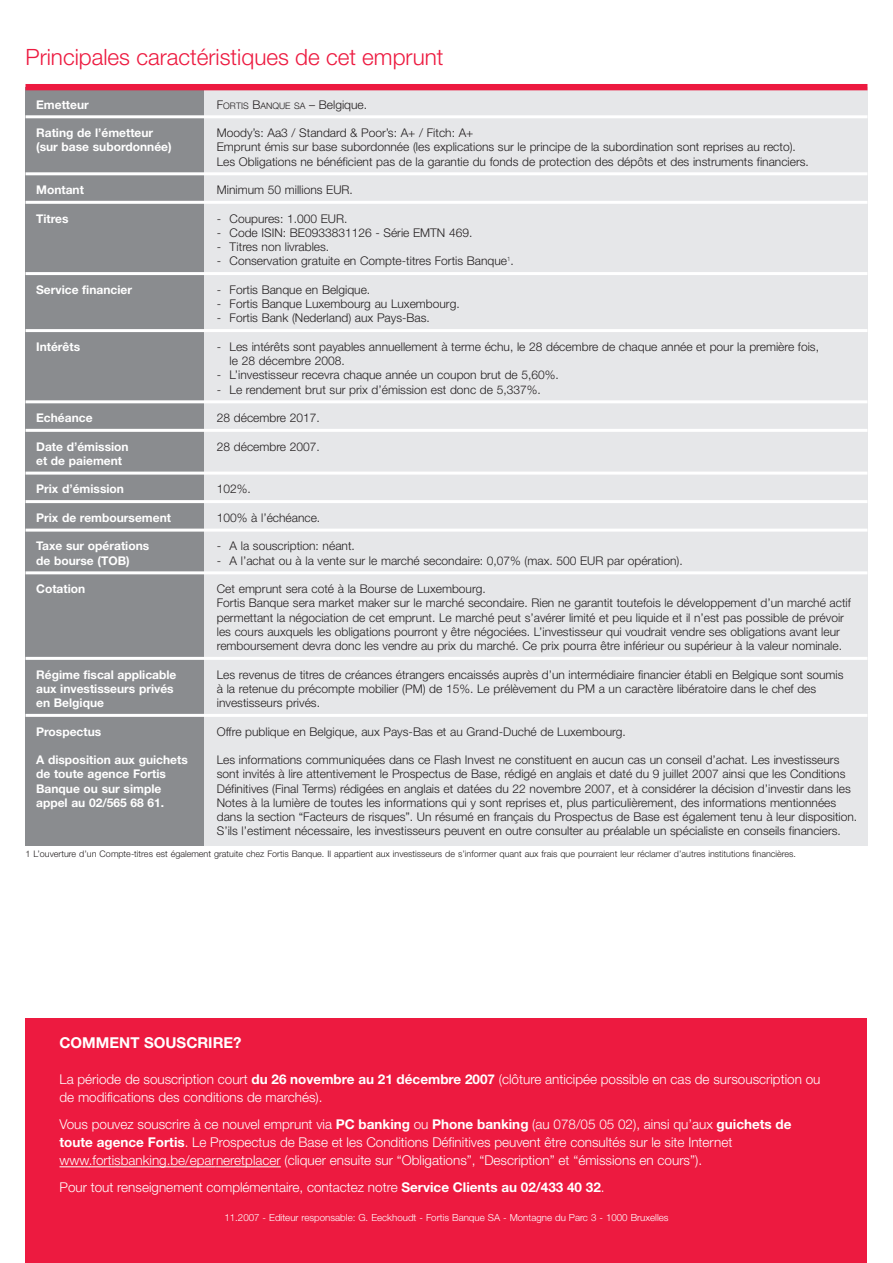
<style>
.page{position:relative;width:893px;height:1263px;background:#fff}
.page>*{position:absolute;margin:0;border:0;box-sizing:border-box;transform-origin:0 0}
.t1{font:300 22.5px "Helvetica Neue";color:#ed1a40}
.t2{font:700 15px "Helvetica Neue";color:#fff}
.t3{font:300 13.5px/18px "Helvetica Neue";color:#fff}
.t4{font:300 12px/14.2px "Helvetica Neue";color:#231f20}
.t5{font:700 12px "Helvetica Neue";color:#fff}
.t6{font:300 9.75px "Helvetica Neue";color:#fff}
.t7{font:300 9px "Helvetica Neue";color:#231f20}
.s1{font-size:9px}
.s2{font-weight:700}
</style>
<div class="page">
<div style="left:26px;top:1019px;width:841px;height:244px;background:#ed1a40"></div>
<hr style="left:60px;top:1166px;width:30px;height:1px;background:#fff">
<hr style="left:89px;top:1166px;width:127px;height:1px;background:#fff">
<svg style="left:216px;top:1166px;width:18px;height:1px"></svg>
<hr style="left:234px;top:1166px;width:47px;height:1px;background:#fff">
<div style="left:204px;top:87px;width:663px;height:758px;background:#e6e7e9"></div>
<div style="left:26px;top:87px;width:178px;height:758px;background:#8a8c8f"></div>
<hr style="left:26px;top:115px;width:841px;height:3px;background:#fff">
<hr style="left:26px;top:172px;width:841px;height:3px;background:#fff">
<hr style="left:26px;top:201px;width:841px;height:3px;background:#fff">
<hr style="left:26px;top:272px;width:841px;height:3px;background:#fff">
<hr style="left:26px;top:329px;width:841px;height:3px;background:#fff">
<hr style="left:26px;top:400px;width:841px;height:3px;background:#fff">
<hr style="left:26px;top:429px;width:841px;height:3px;background:#fff">
<hr style="left:26px;top:472px;width:841px;height:3px;background:#fff">
<hr style="left:26px;top:500px;width:841px;height:3px;background:#fff">
<hr style="left:26px;top:529px;width:841px;height:3px;background:#fff">
<hr style="left:26px;top:571px;width:841px;height:3px;background:#fff">
<hr style="left:26px;top:657px;width:841px;height:3px;background:#fff">
<hr style="left:26px;top:714px;width:841px;height:3px;background:#fff">
<div style="left:26px;top:84px;width:841px;height:6px;background:#ed1a40"></div>
<h1 class="t1" style="left:26px;top:49px;width:420px">Principales caractéristiques de cet emprunt</h1>
<p class="t5" style="left:36px;top:100px;width:54px">Emetteur</p>
<p class="t4" style="left:217px;top:98px;width:152px">F<span class="s1">ORTIS</span> B<span class="s1">ANQUE SA</span> – Belgique.</p>
<p class="t5" style="left:36px;top:128px;width:119px">Rating de l’émetteur</p>
<p class="t4" style="left:217px;top:127px;width:258px">Moody’s: Aa3 / Standard &amp; Poor’s: A+ / Fitch: A+</p>
<p class="t5" style="left:36px;top:143px;width:137px">(sur base subordonnée)</p>
<p class="t4" style="left:217px;top:141px;width:594px">Emprunt émis sur base subordonnée (les explications sur le principe de la subordination sont reprises au recto).<br>Les Obligations ne bénéficient pas de la garantie du fonds de protection des dépôts et des instruments financiers.</p>
<p class="t5" style="left:36px;top:185px;width:49px">Montant</p>
<p class="t4" style="left:217px;top:184px;width:138px">Minimum 50 millions EUR.</p>
<p class="t5" style="left:36px;top:214px;width:34px">Titres</p>
<p class="t4" style="left:217px;top:212px;width:132px">- Coupures: 1.000 EUR.</p>
<p class="t4" style="left:217px;top:226px;width:257px">- Code ISIN: BE0933831126 - Série EMTN 469.</p>
<p class="t4" style="left:217px;top:241px;width:114px">- Titres non livrables.</p>
<p class="t4" style="left:217px;top:255px;width:298px">- Conservation gratuite en Compte-titres Fortis Banque<sup>1</sup>.</p>
<p class="t5" style="left:36px;top:285px;width:97px">Service financier</p>
<p class="t4" style="left:217px;top:283px;width:155px">- Fortis Banque en Belgique.</p>
<p class="t4" style="left:217px;top:298px;width:244px">- Fortis Banque Luxembourg au Luxembourg.</p>
<p class="t4" style="left:217px;top:312px;width:215px">- Fortis Bank (Nederland) aux Pays-Bas.</p>
<p class="t5" style="left:36px;top:342px;width:45px">Intérêts</p>
<p class="t4" style="left:230px;top:340px;width:591px;text-indent:-13px">- Les intérêts sont payables annuellement à terme échu, le 28 décembre de chaque année et pour la première fois, le 28 décembre 2008.</p>
<p class="t4" style="left:217px;top:369px;width:343px">- L’investisseur recevra chaque année un coupon brut de 5,60%.</p>
<p class="t4" style="left:217px;top:383px;width:325px">- Le rendement brut sur prix d’émission est donc de 5,337%.</p>
<p class="t5" style="left:36px;top:413px;width:58px">Echéance</p>
<p class="t4" style="left:217px;top:412px;width:104px">28 décembre 2017.</p>
<p class="t5" style="left:36px;top:442px;width:94px">Date d’émission</p>
<p class="t4" style="left:217px;top:440px;width:104px">28 décembre 2007.</p>
<p class="t5" style="left:36px;top:456px;width:87px">et de paiement</p>
<p class="t5" style="left:36px;top:485px;width:89px">Prix d’émission</p>
<p class="t4" style="left:217px;top:483px;width:36px">102%.</p>
<p class="t5" style="left:36px;top:513px;width:136px">Prix de remboursement</p>
<p class="t4" style="left:217px;top:511px;width:105px">100% à l’échéance.</p>
<p class="t5" style="left:36px;top:542px;width:115px">Taxe sur opérations</p>
<p class="t4" style="left:217px;top:540px;width:140px">- A la souscription: néant.</p>
<p class="t5" style="left:36px;top:556px;width:95px">de bourse (TOB)</p>
<p class="t4" style="left:217px;top:554px;width:467px">- A l’achat ou à la vente sur le marché secondaire: 0,07% (max. 500 EUR par opération).</p>
<p class="t5" style="left:36px;top:584px;width:51px">Cotation</p>
<p class="t4" style="left:217px;top:583px;width:636px">Cet emprunt sera coté à la Bourse de Luxembourg.<br>Fortis Banque sera market maker sur le marché secondaire. Rien ne garantit toutefois le développement d’un marché actif permettant la négociation de cet emprunt. Le marché peut s’avérer limité et peu liquide et il n’est pas possible de prévoir les cours auxquels les obligations pourront y être négociées. L’investisseur qui voudrait vendre ses obligations avant leur remboursement devra donc les vendre au prix du marché. Ce prix pourra être inférieur ou supérieur à la valeur nominale.</p>
<p class="t5" style="left:36px;top:670px;width:142px">Régime fiscal applicable</p>
<p class="t4" style="left:217px;top:668px;width:628px">Les revenus de titres de créances étrangers encaissés auprès d’un intermédiaire financier établi en Belgique sont soumis</p>
<p class="t5" style="left:36px;top:684px;width:139px">aux investisseurs privés</p>
<p class="t4" style="left:217px;top:682px;width:601px">à la retenue du précompte mobilier (PM) de 15%. Le prélèvement du PM a un caractère libératoire dans le chef des</p>
<p class="t5" style="left:36px;top:698px;width:69px">en Belgique</p>
<p class="t4" style="left:217px;top:697px;width:105px">investisseurs privés.</p>
<p class="t5" style="left:36px;top:727px;width:67px">Prospectus</p>
<p class="t4" style="left:217px;top:725px;width:411px">Offre publique en Belgique, aux Pays-Bas et au Grand-Duché de Luxembourg.</p>
<p class="t5" style="left:36px;top:755px;width:153px">A disposition aux guichets</p>
<p class="t4" style="left:217px;top:754px;width:624px">Les informations communiquées dans ce Flash Invest ne constituent en aucun cas un conseil d’achat. Les investisseurs</p>
<p class="t5" style="left:36px;top:770px;width:131px">de toute agence Fortis</p>
<p class="t4" style="left:217px;top:768px;width:630px">sont invités à lire attentivement le Prospectus de Base, rédigé en anglais et daté du 9 juillet 2007 ainsi que les Conditions</p>
<p class="t5" style="left:36px;top:784px;width:127px">Banque ou sur simple</p>
<p class="t4" style="left:217px;top:782px;width:635px">Définitives (Final Terms) rédigées en anglais et datées du 22 novembre 2007, et à considérer la décision d’investir dans les</p>
<p class="t5" style="left:36px;top:798px;width:130px">appel au 02/565 68 61.</p>
<p class="t4" style="left:217px;top:796px;width:642px">Notes à la lumière de toutes les informations qui y sont reprises et, plus particulièrement, des informations mentionnées dans la section “Facteurs de risques”. Un résumé en français du Prospectus de Base est également tenu à leur disposition.<br>S’ils l’estiment nécessaire, les investisseurs peuvent en outre consulter au préalable un spécialiste en conseils financiers.</p>
<p class="t7" style="left:26px;top:851px;width:772px">1 L’ouverture d’un Compte-titres est également gratuite chez Fortis Banque. Il appartient aux investisseurs de s’informer quant aux frais que pourraient leur réclamer d’autres institutions financières.</p>
<p class="t2" style="left:60px;top:1038px;width:184px">COMMENT SOUSCRIRE?</p>
<p class="t3" style="left:60px;top:1072px;width:762px">La période de souscription court <span class="s2">du 26 novembre au 21 décembre 2007</span> (clôture anticipée possible en cas de sursouscription ou de modifications des conditions de marchés).</p>
<p class="t3" style="left:60px;top:1117px;width:733px">Vous pouvez souscrire à ce nouvel emprunt via <span class="s2">PC banking</span> ou <span class="s2">Phone banking</span> (au 078/05 05 02), ainsi qu’aux <span class="s2">guichets de toute agence Fortis</span>. Le Prospectus de Base et les Conditions Définitives peuvent être consultés sur le site Internet www.fortisbanking.be/eparneretplacer (cliquer ensuite sur “Obligations”, “Description” et “émissions en cours”).</p>
<p class="t3" style="left:60px;top:1180px;width:547px">Pour tout renseignement complémentaire, contactez notre <span class="s2">Service Clients au 02/433 40 32</span>.</p>
<p class="t6" style="left:224px;top:1214px;width:446px">11.2007 - Editeur responsable: G. Eeckhoudt - Fortis Banque SA - Montagne du Parc 3 - 1000 Bruxelles</p>
</div>
